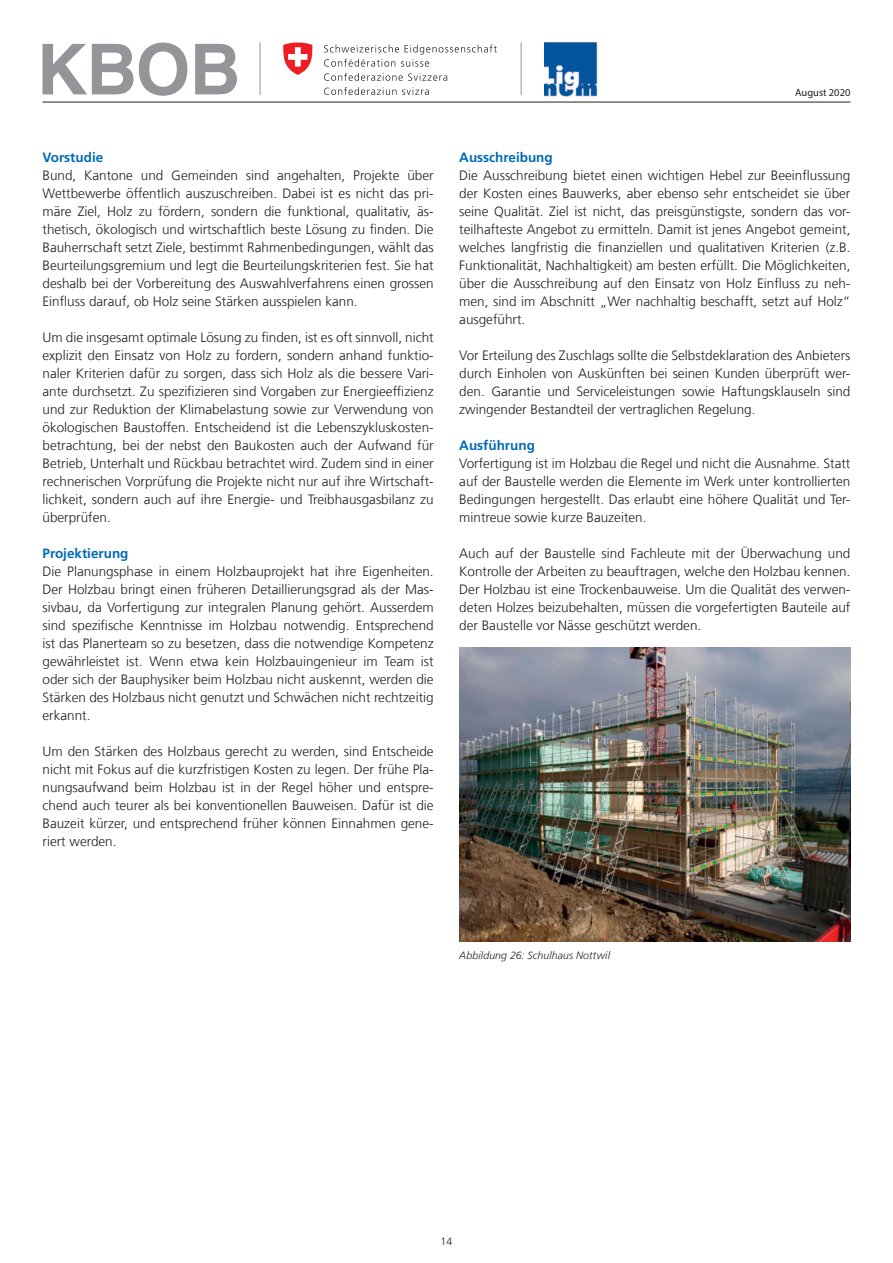
<style>
.page{position:relative;width:893px;height:1263px;background:#fff}
.page>*{position:absolute;margin:0;border:0;box-sizing:border-box;transform-origin:0 0}
.t1{font:300 13.5px/18px "Frutiger LT Com";color:#231f20;text-align:justify}
.t2{font:700 13.5px "Frutiger LT Com";color:#006bb6}
.t3{font:italic 300 10.5px "Frutiger LT Com";letter-spacing:.01em;color:#231f20}
.t4{font:10.5px "Myriad Pro";color:#231f20}
.t5{font:300 10.5px "Frutiger LT Com";color:#231f20}
</style>
<div class="page">
<hr style="left:43px;top:102px;width:807px;height:1px;background:#231f20">
<svg style="left:43px;top:43px;width:144px;height:53px"></svg>
<svg style="left:195px;top:44px;width:42px;height:50px"></svg>
<img style="left:544px;top:43px;width:54px;height:54px">
<svg style="left:324px;top:45px;width:173px;height:22px"></svg>
<svg style="left:324px;top:73px;width:123px;height:8px"></svg>
<svg style="left:324px;top:87px;width:72px;height:8px"></svg>
<svg style="left:402px;top:87px;width:27px;height:8px"></svg>
<svg style="left:283px;top:43px;width:30px;height:32px"></svg>
<hr style="left:260px;top:43px;width:1px;height:52px;background:#939598">
<hr style="left:521px;top:43px;width:1px;height:52px;background:#939598">
<img style="left:459px;top:648px;width:391px;height:293px">
<p class="t2" style="left:43px;top:149px;width:62px">Vorstudie</p>
<p class="t1" style="left:43px;top:166px;width:393px">Bund, Kantone und Gemeinden sind angehalten, Projekte über Wettbewerbe öffentlich auszuschreiben. Dabei ist es nicht das pri&shy;märe Ziel, Holz zu fördern, sondern die funktional, qualitativ, äs&shy;thetisch, ökologisch und wirtschaftlich beste Lösung zu finden. Die Bauherrschaft setzt Ziele, bestimmt Rahmenbedingungen, wählt das Beurteilungsgremium und legt die Beurteilungskriterien fest. Sie hat deshalb bei der Vorbereitung des Auswahlverfahrens einen grossen Einfluss darauf, ob Holz seine Stärken ausspielen kann.</p>
<p class="t1" style="left:43px;top:328px;width:393px">Um die insgesamt optimale Lösung zu finden, ist es oft sinnvoll, nicht explizit den Einsatz von Holz zu fordern, sondern anhand funktio&shy;naler Kriterien dafür zu sorgen, dass sich Holz als die bessere Vari&shy;ante durchsetzt. Zu spezifizieren sind Vorgaben zur Energieeffizienz und zur Reduktion der Klimabelastung sowie zur Verwendung von ökologischen Baustoffen. Entscheidend ist die Lebenszykluskosten&shy;betrachtung, bei der nebst den Baukosten auch der Aufwand für Betrieb, Unterhalt und Rückbau betrachtet wird. Zudem sind in einer rechnerischen Vorprüfung die Projekte nicht nur auf ihre Wirtschaft&shy;lichkeit, sondern auch auf ihre Energie- und Treibhausgasbilanz zu überprüfen.</p>
<p class="t2" style="left:43px;top:545px;width:88px">Projektierung</p>
<p class="t1" style="left:43px;top:562px;width:393px">Die Planungsphase in einem Holzbauprojekt hat ihre Eigenheiten.<br>Der Holzbau bringt einen früheren Detaillierungsgrad als der Mas&shy;sivbau, da Vorfertigung zur integralen Planung gehört. Ausserdem sind spezifische Kenntnisse im Holzbau notwendig. Entsprechend ist das Planerteam so zu besetzen, dass die notwendige Kompetenz gewährleistet ist. Wenn etwa kein Holzbauingenieur im Team ist oder sich der Bauphysiker beim Holzbau nicht auskennt, werden die Stärken des Holzbaus nicht genutzt und Schwächen nicht rechtzeitig erkannt.</p>
<p class="t1" style="left:43px;top:742px;width:393px">Um den Stärken des Holzbaus gerecht zu werden, sind Entscheide nicht mit Fokus auf die kurzfristigen Kosten zu legen. Der frühe Pla&shy;nungsaufwand beim Holzbau ist in der Regel höher und entspre&shy;chend auch teurer als bei konventionellen Bauweisen. Dafür ist die Bauzeit kürzer, und entsprechend früher können Einnahmen gene&shy;riert werden.</p>
<p class="t4" style="left:795px;top:86px;width:57px">August 2020</p>
<p class="t2" style="left:459px;top:149px;width:95px">Ausschreibung</p>
<p class="t1" style="left:459px;top:166px;width:393px">Die Ausschreibung bietet einen wichtigen Hebel zur Beeinflussung der Kosten eines Bauwerks, aber ebenso sehr entscheidet sie über seine Qualität. Ziel ist nicht, das preisgünstigste, sondern das vor&shy;teilhafteste Angebot zu ermitteln. Damit ist jenes Angebot gemeint, welches langfristig die finanziellen und qualitativen Kriterien (z.B.<br>Funktionalität, Nachhaltigkeit) am besten erfüllt. Die Möglichkeiten, über die Ausschreibung auf den Einsatz von Holz Einfluss zu neh&shy;men, sind im Abschnitt „Wer nachhaltig beschafft, setzt auf Holz“ ausgeführt.</p>
<p class="t1" style="left:459px;top:346px;width:393px">Vor Erteilung des Zuschlags sollte die Selbstdeklaration des Anbieters durch Einholen von Auskünften bei seinen Kunden überprüft wer&shy;den. Garantie und Serviceleistungen sowie Haftungsklauseln sind zwingender Bestandteil der vertraglichen Regelung.</p>
<p class="t2" style="left:459px;top:437px;width:77px">Ausführung</p>
<p class="t1" style="left:459px;top:454px;width:393px">Vorfertigung ist im Holzbau die Regel und nicht die Ausnahme. Statt auf der Baustelle werden die Elemente im Werk unter kontrollierten Bedingungen hergestellt. Das erlaubt eine höhere Qualität und Ter&shy;mintreue sowie kurze Bauzeiten.</p>
<p class="t1" style="left:459px;top:544px;width:393px">Auch auf der Baustelle sind Fachleute mit der Überwachung und Kontrolle der Arbeiten zu beauftragen, welche den Holzbau kennen.<br>Der Holzbau ist eine Trockenbauweise. Um die Qualität des verwen&shy;deten Holzes beizubehalten, müssen die vorgefertigten Bauteile auf der Baustelle vor Nässe geschützt werden.</p>
<p class="t3" style="left:459px;top:949px;width:152px">Abbildung 26: Schulhaus Nottwil</p>
<p class="t5" style="left:441px;top:1235px;width:13px">14</p>
</div>
